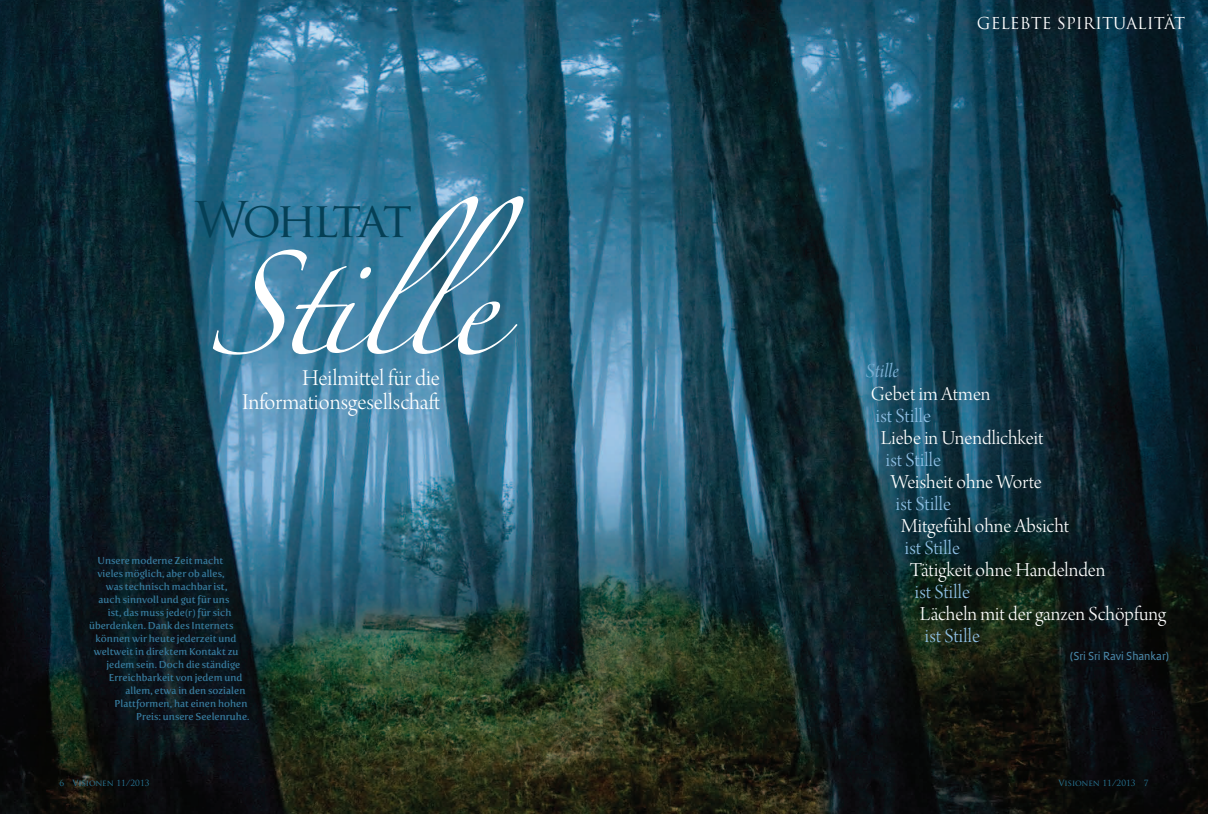
<style>
.page{position:relative;width:1208px;height:814px;background:#fff}
.page>*{position:absolute;margin:0;border:0;box-sizing:border-box;transform-origin:0 0}
.t1{font:93.6px "Zapfino";color:#fff}
.t2{font:48px "Trajan Pro";color:#054056}
.t3{font:24px/24px "Arno Pro Light Display";color:#fff;text-align:right}
.t4{font:21px "Arno Pro Light Display";color:#fff}
.t5{font:21px "Arno Pro Light Display";letter-spacing:.005em;color:#8fc0e5}
.t6{font:21px "Arno Pro Italic Display";letter-spacing:-.005em;color:#79aed2}
.t7{font:16px "Trajan Pro";letter-spacing:-.015em;color:#fff}
.t8{font:12px "Anivers";color:#4a89ab}
.t9{font:10px "Fertigo Pro";color:#377c9f}
.t10{font:8.3px "Trajan Pro";letter-spacing:-.01em;color:#297a9b}
</style>
<div class="page">
<img style="left:0;top:0;width:1208px;height:814px">
<h1 class="t1" style="left:207px;top:266px;width:318px">Stille</h1>
<h2 class="t2" style="left:195px;top:189px;width:219px">Wohltat</h2>
<h3 class="t7" style="left:977px;top:13px;width:24px">GELE</h3>
<h3 class="t7" style="left:1019px;top:13px;width:66px">BTE SPIRIT</h3>
<h3 class="t7" style="left:1113px;top:13px;width:24px">UALIT</h3>
<h3 class="t7" style="left:1164px;top:13px;width:22px">ÄT</h3>
<h3 class="t3" style="left:242px;top:367px;width:199px">Heilmittel für die<br>Informationsgesellschaft</h3>
<h3 class="t6" style="left:866px;top:359px;width:34px">Stille</h3>
<h3 class="t4" style="left:871px;top:382px;width:121px">Gebet im Atmen</h3>
<h3 class="t5" style="left:876px;top:404px;width:56px">ist Stille</h3>
<h3 class="t4" style="left:881px;top:426px;width:164px">Liebe in Unendlichkeit</h3>
<h3 class="t5" style="left:886px;top:448px;width:56px">ist Stille</h3>
<h3 class="t4" style="left:891px;top:470px;width:152px">Weisheit ohne Worte</h3>
<h3 class="t5" style="left:896px;top:492px;width:56px">ist Stille</h3>
<h3 class="t4" style="left:901px;top:514px;width:170px">Mitgefühl ohne Absicht</h3>
<h3 class="t5" style="left:905px;top:536px;width:56px">ist Stille</h3>
<h3 class="t4" style="left:910px;top:558px;width:197px">Tätigkeit ohne Handelnden</h3>
<h3 class="t5" style="left:915px;top:580px;width:56px">ist Stille</h3>
<h3 class="t4" style="left:920px;top:602px;width:248px">Lächeln mit der ganzen Schöpfung</h3>
<h3 class="t5" style="left:925px;top:624px;width:56px">ist Stille</h3>
<p class="t8" style="left:1070px;top:649px;width:101px">(Sri Sri Ravi Shankar)</p>
<p class="t9" style="left:98px;top:555px;width:127px">Unsere moderne Zeit macht</p>
<p class="t9" style="left:98px;top:568px;width:128px">vieles möglich, aber ob alles,</p>
<p class="t9" style="left:106px;top:581px;width:123px">was technisch machbar ist,</p>
<p class="t9" style="left:99px;top:594px;width:132px">auch sinnvoll und gut für uns</p>
<p class="t9" style="left:108px;top:607px;width:125px">ist, das muss jede(r) für sich</p>
<p class="t9" style="left:89px;top:620px;width:146px">überdenken. Dank des Internets</p>
<p class="t9" style="left:96px;top:633px;width:142px">können wir heute jederzeit und</p>
<p class="t9" style="left:94px;top:646px;width:146px">weltweit in direktem Kontakt zu</p>
<p class="t9" style="left:106px;top:659px;width:135px">jedem sein. Doch die ständige</p>
<p class="t9" style="left:109px;top:672px;width:135px">Erreichbarkeit von jedem und</p>
<p class="t9" style="left:125px;top:685px;width:122px">allem, etwa in den sozialen</p>
<p class="t9" style="left:115px;top:698px;width:134px">Plattformen, hat einen hohen</p>
<p class="t9" style="left:136px;top:711px;width:115px">Preis: unsere Seelenruhe.</p>
<p class="t10" style="left:60px;top:777px;width:91px">6 Visionen 11/2013</p>
<p class="t10" style="left:1058px;top:777px;width:91px">Visionen 11/2013 7</p>
</div>
